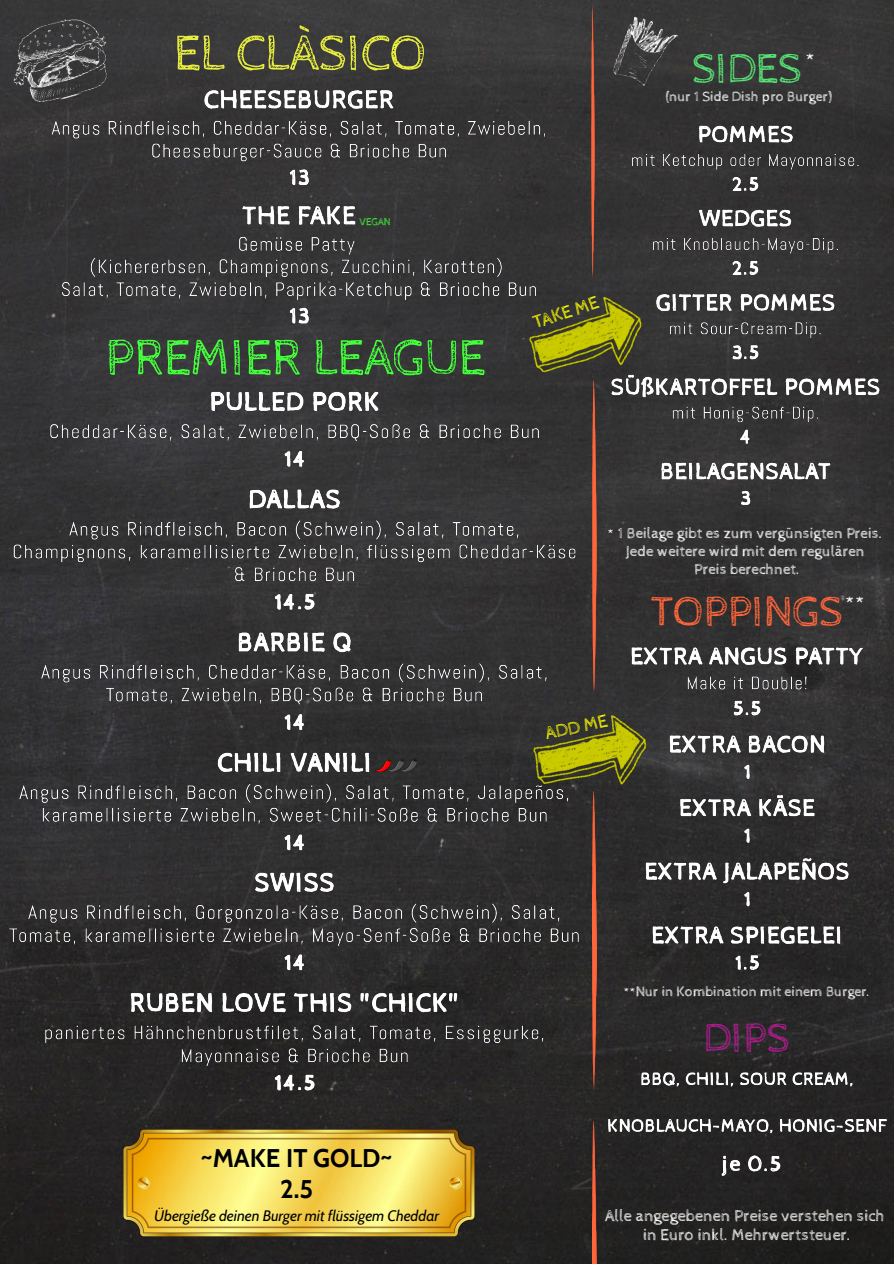
<style>
.page{position:relative;width:894px;height:1264px;background:#fff}
.page>*{position:absolute;margin:0;border:0;box-sizing:border-box;transform-origin:0 0}
.t1{font:51.15px "Cabin Sketch";color:#44ff3b}
.t2{font:51px "Cabin Sketch";color:#e7ed3e}
.t3{font:42.6px "Cabin Sketch";color:#ff653b}
.t4{font:42.45px "Cabin Sketch";color:#56e375}
.t5{font:41.4px "Cabin Sketch";color:#a91c8a}
.t6{font:700 25.5px/30.6px "Cabin";color:#000;text-align:center}
.t7{font:23.25px "Cabin Sketch";color:#fff}
.t8{font:18.45px "Cabin Sketch";color:#ff0}
.t9{font:18.3px "Cabin Sketch";color:#ff0}
.t10{font:16.5px/19.8px "Cabin Sketch";color:#fff;text-align:center}
.t11{font:15.15px/18.1px "Cabin Sketch";color:#fff;text-align:center}
.t12{font:italic 15.15px "Cabin";color:#000}
.t13{font:14.1px "Cabin Sketch";color:#fff}
.t14{font:10.35px "Cabin Sketch";color:#44ff3b}
</style>
<div class="page">
<img style="left:0;top:0;width:893px;height:1264px">
<img style="left:1px;top:11px;width:116px;height:100px">
<img style="left:611px;top:15px;width:68px;height:75px">
<img style="left:29px;top:74px;width:539px;height:264px">
<img style="left:601px;top:111px;width:287px;height:407px">
<img style="left:888px;top:556px;width:5px;height:146px">
<img style="left:601px;top:633px;width:290px;height:351px">
<img style="left:600px;top:1061px;width:293px;height:100px">
<img style="left:713px;top:1142px;width:77px;height:66px">
<img style="left:521px;top:278px;width:131px;height:112px">
<img style="left:593px;top:689px;width:65px;height:121px">
<img style="left:0;top:375px;width:593px;height:732px">
<img style="left:591px;top:5px;width:3px;height:272px">
<img style="left:592px;top:380px;width:4px;height:312px">
<img style="left:592px;top:792px;width:3px;height:298px">
<img style="left:592px;top:1122px;width:3px;height:142px">
<img style="left:123px;top:1095px;width:351px;height:169px">
<img style="left:375px;top:758px;width:12px;height:13px">
<img style="left:387px;top:758px;width:13px;height:13px">
<img style="left:400px;top:758px;width:16px;height:13px">
<h2 class="t2" style="left:174px;top:25px;width:253px">EL CLÀSICO</h2>
<p class="t14" style="left:359px;top:216px;width:33px">VEGAN</p>
<h1 class="t1" style="left:105px;top:329px;width:382px">PREMIER LEAGUE</h1>
<p class="t9" style="left:530px;top:313px;width:69px;rotate:-18deg">TAKE ME</p>
<h3 class="t7" style="left:805px;top:47px;width:11px">*</h3>
<h3 class="t4" style="left:691px;top:45px;width:111px">SIDES</h3>
<p class="t13" style="left:665px;top:88px;width:168px">(nur 1 Side Dish pro Burger)</p>
<p class="t11" style="left:607px;top:524px;width:276px">* 1 Beilage gibt es zum vergünsigten Preis.<br>Jede weitere wird mit dem regulären<br>Preis berechnet.</p>
<p class="t8" style="left:543px;top:723px;width:64px;rotate:-12deg">ADD ME</p>
<h3 class="t3" style="left:650px;top:588px;width:194px">TOPPINGS</h3>
<h3 class="t7" style="left:845px;top:590px;width:21px">**</h3>
<p class="t13" style="left:623px;top:984px;width:247px">**Nur in Kombination mit einem Burger.</p>
<h3 class="t5" style="left:703px;top:1015px;width:87px">DIPS</h3>
<h3 class="t6" style="left:201px;top:1142px;width:193px">~MAKE IT GOLD~<br>2.5</h3>
<p class="t12" style="left:154px;top:1206px;width:286px">Übergieße deinen Burger mit flüssigem Cheddar</p>
<p class="t10" style="left:605px;top:1205px;width:281px">Alle angegebenen Preise verstehen sich in Euro inkl. Mehrwertsteuer.</p>
</div>
